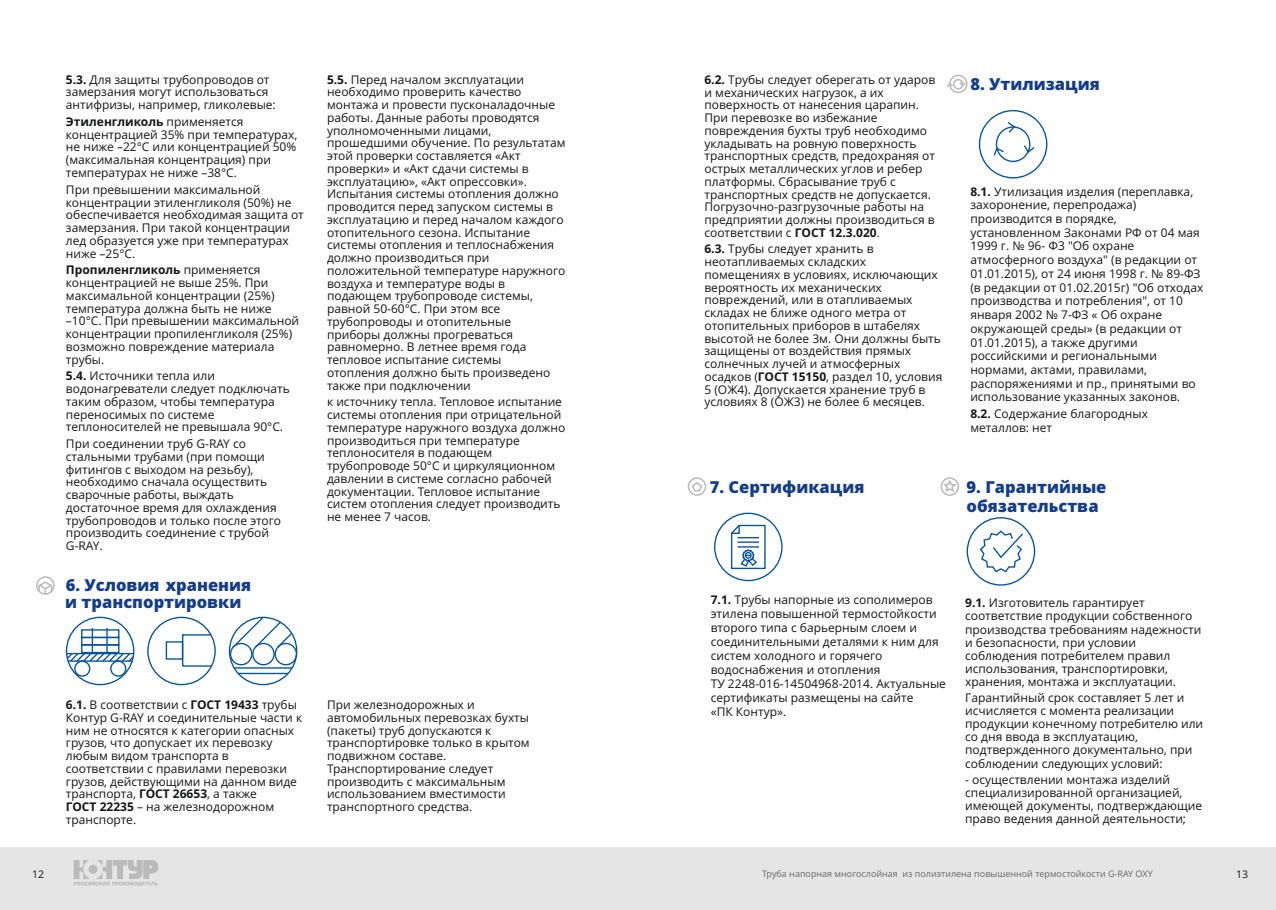
<style>
.page{position:relative;width:1276px;height:910px;background:#fff}
.page>*{position:absolute;margin:0;border:0;box-sizing:border-box;transform-origin:0 0}
.t1{font:800 16.5px/16.4px "Open Sans";color:#133d8b}
.t2{font:12px/12.8px "Open Sans";color:#151616}
.t3{font:10.5px "Open Sans";color:#151616}
.t4{font:9px "Open Sans";color:#686868}
.s1{font-weight:700}
</style>
<div class="page">
<div style="left:0;top:847px;width:638px;height:62px;background:#e5e5e5"></div>
<div style="left:638px;top:847px;width:638px;height:62px;background:#e5e5e5"></div>
<svg style="left:74px;top:860px;width:84px;height:26px"></svg>
<div style="left:74px;top:660px;width:16px;height:17px;border:1px solid #04549d;border-radius:50%"></div>
<div style="left:110px;top:660px;width:16px;height:17px;border:1px solid #04549d;border-radius:50%"></div>
<svg style="left:65px;top:628px;width:70px;height:35px"></svg>
<hr style="left:106px;top:628px;width:2px;height:25px;background:#04549d">
<div style="left:66px;top:617px;width:68px;height:68px;border:1px solid #04549d;border-radius:50%"></div>
<div style="left:166px;top:641px;width:17px;height:19px;border:1px solid #04549d"></div>
<svg style="left:181px;top:634px;width:32px;height:33px"></svg>
<div style="left:147px;top:617px;width:69px;height:68px;border:1px solid #04549d;border-radius:50%"></div>
<div style="left:36px;top:576px;width:19px;height:19px;border:2px solid #bababb;border-radius:50%"></div>
<svg style="left:37px;top:580px;width:17px;height:14px"></svg>
<svg style="left:231px;top:616px;width:63px;height:33px"></svg>
<div style="left:252px;top:643px;width:23px;height:22px;border:1px solid #04549d;border-radius:50%"></div>
<div style="left:274px;top:643px;width:23px;height:22px;border:1px solid #04549d;border-radius:50%"></div>
<div style="left:230px;top:643px;width:22px;height:22px;border:1px solid #04549d;border-radius:50%"></div>
<hr style="left:234px;top:667px;width:58px;height:2px;background:#04549d">
<hr style="left:238px;top:673px;width:50px;height:1px;background:#04549d">
<div style="left:229px;top:617px;width:68px;height:68px;border:1px solid #04549d;border-radius:50%"></div>
<div style="left:940px;top:477px;width:19px;height:19px;border:2px solid #bababb;border-radius:50%"></div>
<svg style="left:941px;top:479px;width:17px;height:14px"></svg>
<div style="left:966px;top:517px;width:69px;height:69px;border:1px solid #04549d;border-radius:50%"></div>
<svg style="left:979px;top:530px;width:44px;height:43px"></svg>
<div style="left:688px;top:477px;width:18px;height:19px;border:2px solid #bababb;border-radius:50%"></div>
<svg style="left:690px;top:481px;width:13px;height:12px"></svg>
<div style="left:714px;top:513px;width:68px;height:68px;border:1px solid #04549d;border-radius:50%"></div>
<svg style="left:731px;top:524px;width:35px;height:46px"></svg>
<div style="left:979px;top:110px;width:68px;height:68px;border:1px solid #04549d;border-radius:50%"></div>
<svg style="left:1024px;top:144px;width:11px;height:10px"></svg>
<svg style="left:993px;top:146px;width:11px;height:11px"></svg>
<svg style="left:1006px;top:122px;width:8px;height:11px"></svg>
<div style="left:995px;top:126px;width:35px;height:36px;border:1px solid #04549d;border-radius:50%"></div>
<div style="left:949px;top:75px;width:18px;height:18px;border:2px solid #bababb;border-radius:50%"></div>
<div style="left:953px;top:79px;width:10px;height:11px;border:2px solid #bababb;border-radius:50%"></div>
<svg style="left:947px;top:80px;width:20px;height:9px"></svg>
<p class="t2" style="left:66px;top:74px;width:211px"><span class="s1">5.3.</span> Для защиты трубопроводов от замерзания могут использоваться антифризы, например, гликолевые:</p>
<p class="t2" style="left:66px;top:116px;width:233px"><span class="s1">Этиленгликоль</span> применяется концентрацией 35% при температурах, не ниже –22°С или концентрацией 50% (максимальная концентрация) при температурах не ниже –38°С.</p>
<p class="t2" style="left:66px;top:184px;width:239px">При превышении максимальной концентрации этиленгликоля (50%) не обеспечивается необходимая защита от замерзания. При такой концентрации лед образуется уже при температурах ниже –25°С.</p>
<p class="t2" style="left:66px;top:265px;width:235px"><span class="s1">Пропиленгликоль</span> применяется концентрацией не выше 25%. При максимальной концентрации (25%) температура должна быть не ниже –10°С. При превышении максимальной концентрации пропиленгликоля (25%) возможно повреждение материала трубы.</p>
<p class="t2" style="left:66px;top:371px;width:225px"><span class="s1">5.4.</span> Источники тепла или водонагреватели следует подключать таким образом, чтобы температура переносимых по системе теплоносителей не превышала 90°С.</p>
<p class="t2" style="left:66px;top:439px;width:217px">При соединении труб G-RAY со стальными трубами (при помощи фитингов с выходом на резьбу), необходимо сначала осуществить сварочные работы, выждать достаточное время для охлаждения трубопроводов и только после этого производить соединение с трубой<br>G-RAY.</p>
<h1 class="t1" style="left:65px;top:579px;width:187px">6. Условия хранения и транспортировки</h1>
<p class="t2" style="left:327px;top:74px;width:240px"><span class="s1">5.5.</span> Перед началом эксплуатации необходимо проверить качество монтажа и провести пусконаладочные работы. Данные работы проводятся уполномоченными лицами, прошедшими обучение. По результатам этой проверки составляется «Акт проверки» и «Акт сдачи системы в эксплуатацию», «Акт опрессовки».<br>Испытания системы отопления должно проводится перед запуском системы в эксплуатацию и перед началом каждого отопительного сезона. Испытание системы отопления и теплоснабжения должно производиться при положительной температуре наружного воздуха и температуре воды в подающем трубопроводе системы, равной 50-60°С. При этом все трубопроводы и отопительные приборы должны прогреваться равномерно. В летнее время года тепловое испытание системы отопления должно быть произведено также при подключении</p>
<p class="t2" style="left:327px;top:397px;width:240px">к источнику тепла. Тепловое испытание системы отопления при отрицательной температуре наружного воздуха должно производиться при температуре теплоносителя в подающем трубопроводе 50°С и циркуляционном давлении в системе согласно рабочей документации. Тепловое испытание систем отопления следует производить не менее 7 часов.</p>
<p class="t2" style="left:66px;top:700px;width:238px"><span class="s1">6.1.</span> В соответствии с <span class="s1">ГОСТ 19433</span> трубы<br>Контур G-RAY и соединительные части к ним не относятся к категории опасных грузов, что допускает их перевозку любым видом транспорта в соответствии с правилами перевозки грузов, действующими на данном виде транспорта, <span class="s1">ГОСТ 26653</span>, а также<br><span class="s1">ГОСТ 22235</span> – на железнодорожном транспорте.</p>
<p class="t2" style="left:327px;top:700px;width:204px">При железнодорожных и автомобильных перевозках бухты (пакеты) труб допускаются к транспортировке только в крытом подвижном составе.<br>Транспортирование следует производить с максимальным использованием вместимости транспортного средства.</p>
<p class="t2" style="left:704px;top:74px;width:232px"><span class="s1">6.2.</span> Трубы следует оберегать от ударов и механических нагрузок, а их поверхность от нанесения царапин.<br>При перевозке во избежание повреждения бухты труб необходимо укладывать на ровную поверхность транспортных средств, предохраняя от острых металлических углов и ребер платформы. Сбрасывание труб с транспортных средств не допускается.<br>Погрузочно-разгрузочные работы на предприятии должны производиться в соответствии с <span class="s1">ГОСТ 12.3.020</span>.</p>
<p class="t2" style="left:704px;top:244px;width:239px"><span class="s1">6.3.</span> Трубы следует хранить в неотапливаемых складских помещениях в условиях, исключающих вероятность их механических повреждений, или в отапливаемых складах не ближе одного метра от отопительных приборов в штабелях высотой не более 3м. Они должны быть защищены от воздействия прямых солнечных лучей и атмосферных осадков (<span class="s1">ГОСТ 15150</span>, раздел 10, условия 5 (ОЖ4). Допускается хранение труб в условиях 8 (ОЖ3) не более 6 месяцев.</p>
<h1 class="t1" style="left:710px;top:480px;width:156px">7. Сертификация</h1>
<h1 class="t1" style="left:970px;top:77px;width:131px">8. Утилизация</h1>
<p class="t2" style="left:970px;top:186px;width:234px;line-height:13.8px"><span class="s1">8.1.</span> Утилизация изделия (переплавка, захоронение, перепродажа) производится в порядке, установленном Законами РФ от 04 мая<br>1999 г. № 96- Ф3 "Об охране атмосферного воздуха" (в редакции от<br>01.01.2015), от 24 июня 1998 г. № 89-ФЗ (в редакции от 01.02.2015г) "Об отходах производства и потребления", от 10 января 2002 № 7-ФЗ « Об охране окружающей среды» (в редакции от<br>01.01.2015), а также другими российскими и региональными нормами, актами, правилами, распоряжениями и пр., принятыми во использование указанных законов.</p>
<p class="t2" style="left:970px;top:408px;width:179px;line-height:13.8px"><span class="s1">8.2.</span> Содержание благородных металлов: нет</p>
<h1 class="t1" style="left:966px;top:479px;width:141px;line-height:19px">9. Гарантийные обязательства</h1>
<p class="t2" style="left:711px;top:594px;width:237px;line-height:14.1px"><span class="s1">7.1.</span> Трубы напорные из сополимеров этилена повышенной термостойкости второго типа с барьерным слоем и соединительными деталями к ним для систем холодного и горячего водоснабжения и отопления<br>ТУ 2248-016-14504968-2014. Актуальные сертификаты размещены на сайте<br>«ПК Контур».</p>
<p class="t2" style="left:965px;top:598px;width:238px"><span class="s1">9.1.</span> Изготовитель гарантирует соответствие продукции собственного производства требованиям надежности и безопасности, при условии соблюдения потребителем правил использования, транспортировки, хранения, монтажа и эксплуатации.</p>
<p class="t2" style="left:965px;top:692px;width:239px">Гарантийный срок составляет 5 лет и исчисляется с момента реализации продукции конечному потребителю или со дня ввода в эксплуатацию, подтвержденного документально, при соблюдении следующих условий:</p>
<p class="t2" style="left:965px;top:774px;width:239px">- осуществлении монтажа изделий специализированной организацией, имеющей документы, подтверждающие право ведения данной деятельности;</p>
<p class="t3" style="left:32px;top:870px;width:14px">12</p>
<p class="t4" style="left:762px;top:870px;width:392px">Труба напорная многослойная из полиэтилена повышенной термостойкости G-RAY OXY</p>
<p class="t3" style="left:1236px;top:870px;width:14px">13</p>
</div>
